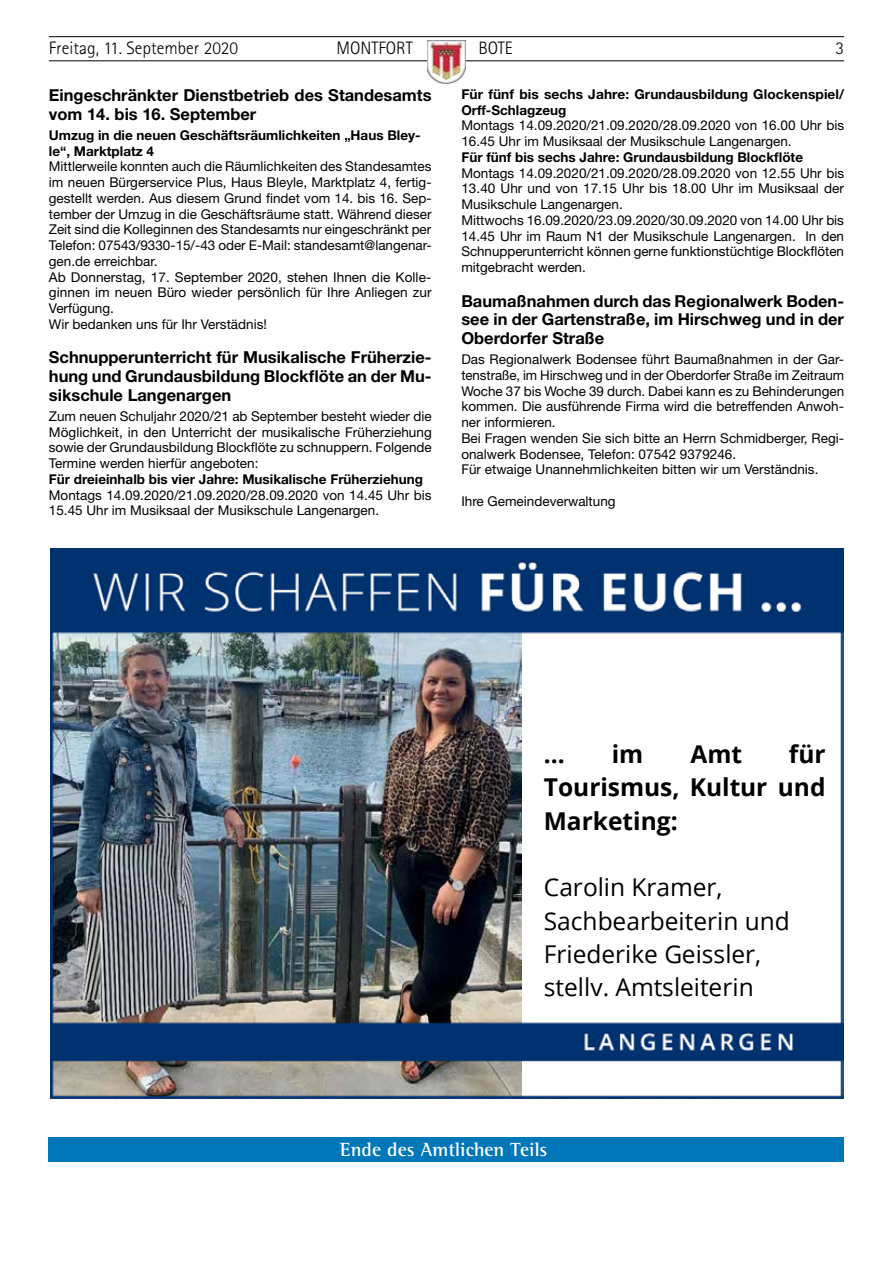
<style>
.page{position:relative;width:893px;height:1263px;background:#fff}
.page>*{position:absolute;margin:0;border:0;box-sizing:border-box;transform-origin:0 0}
.t1{font:24.6px/33.3px "Open Sans";color:#000}
.t2{font:700 24.6px/33.3px "Open Sans";color:#000;text-align:justify}
.t3{font:700 19.5px "Rotis Semi Serif Std";color:#fff}
.t4{font:300 18px "Rotis Sans Serif Std";color:#000}
.Titel{font:700 16.5px/18.8px "Helvetica Neue LT Std";color:#000;text-align:justify}
.Grundtext_left{font:13.5px/15.8px "Helvetica Neue LT Std";color:#000;text-align:justify}
.Grundtext_left-2{font:700 13.5px/15.8px "Helvetica Neue LT Std";color:#000}
.Titel_2{font:700 13.5px/15.8px "Helvetica Neue LT Std";color:#000}
</style>
<div class="page">
<hr style="left:49px;top:36px;width:795px;height:1px;background:#000">
<hr style="left:49px;top:60px;width:795px;height:1px;background:#000">
<img style="left:427px;top:40px;width:39px;height:43px">
<img style="left:50px;top:548px;width:793px;height:551px">
<div style="left:49px;top:1137px;width:795px;height:25px;background:#0077b9"></div>
<h3 class="t4" style="left:49px;top:38px;width:191px">Freitag, 11. September 2020</h3>
<h3 class="t4" style="left:336px;top:38px;width:78px">MONTFORT</h3>
<h3 class="t4" style="left:479px;top:38px;width:36px">BOTE</h3>
<h3 class="t4" style="left:835px;top:38px;width:10px">3</h3>
<p class="Titel" style="left:49px;top:85px;width:384px">Eingeschränkter Dienstbetrieb des Standesamts vom 14. bis 16. September</p>
<p class="Titel_2" style="left:49px;top:127px;width:373px">Umzug in die neuen Geschäftsräumlichkeiten „Haus Bley&shy;le“, Marktplatz 4</p>
<p class="Grundtext_left" style="left:49px;top:158px;width:384px">Mittlerweile konnten auch die Räumlichkeiten des Standesamtes im neuen Bürgerservice Plus, Haus Bleyle, Marktplatz 4, fertig&shy;gestellt werden. Aus diesem Grund findet vom 14. bis 16. Sep&shy;tember der Umzug in die Geschäftsräume statt. Während dieser Zeit sind die Kolleginnen des Standesamts nur eingeschränkt per Telefon: 07543/9330-15/-43 oder E-Mail: standesamt@langenar&shy;gen.de erreichbar.</p>
<p class="Grundtext_left" style="left:49px;top:269px;width:384px">Ab Donnerstag, 17. September 2020, stehen Ihnen die Kolle&shy;ginnen im neuen Büro wieder persönlich für Ihre Anliegen zur Verfügung.</p>
<p class="Grundtext_left" style="left:49px;top:316px;width:220px">Wir bedanken uns für Ihr Verstädnis!</p>
<p class="Titel" style="left:49px;top:348px;width:384px">Schnupperunterricht für Musikalische Früherzie&shy;hung und Grundausbildung Blockflöte an der Mu&shy;sikschule Langenargen</p>
<p class="Grundtext_left" style="left:49px;top:408px;width:384px">Zum neuen Schuljahr 2020/21 ab September besteht wieder die Möglichkeit, in den Unterricht der musikalische Früherziehung sowie der Grundausbildung Blockflöte zu schnuppern. Folgende Termine werden hierfür angeboten:</p>
<p class="Grundtext_left-2" style="left:49px;top:471px;width:376px">Für dreieinhalb bis vier Jahre: Musikalische Früherziehung</p>
<p class="Grundtext_left" style="left:49px;top:487px;width:384px">Montags 14.09.2020/21.09.2020/28.09.2020 von 14.45 Uhr bis<br>15.45 Uhr im Musiksaal der Musikschule Langenargen.</p>
<p class="Grundtext_left-2" style="left:461px;top:86px;width:384px">Für fünf bis sechs Jahre: Grundausbildung Glockenspiel/<br>Orff-Schlagzeug</p>
<p class="Grundtext_left" style="left:461px;top:118px;width:384px">Montags 14.09.2020/21.09.2020/28.09.2020 von 16.00 Uhr bis<br>16.45 Uhr im Musiksaal der Musikschule Langenargen.</p>
<p class="Grundtext_left-2" style="left:461px;top:149px;width:343px">Für fünf bis sechs Jahre: Grundausbildung Blockflöte</p>
<p class="Grundtext_left" style="left:461px;top:165px;width:384px">Montags 14.09.2020/21.09.2020/28.09.2020 von 12.55 Uhr bis 13.40 Uhr und von 17.15 Uhr bis 18.00 Uhr im Musiksaal der Musikschule Langenargen.</p>
<p class="Grundtext_left" style="left:461px;top:212px;width:384px">Mittwochs 16.09.2020/23.09.2020/30.09.2020 von 14.00 Uhr bis 14.45 Uhr im Raum N1 der Musikschule Langenargen. In den Schnupperunterricht können gerne funktionstüchtige Blockflöten mitgebracht werden.</p>
<p class="Titel" style="left:461px;top:291px;width:384px">Baumaßnahmen durch das Regionalwerk Boden&shy;see in der Gartenstraße, im Hirschweg und in der Oberdorfer Straße</p>
<p class="Grundtext_left" style="left:461px;top:351px;width:384px">Das Regionalwerk Bodensee führt Baumaßnahmen in der Gar&shy;tenstraße, im Hirschweg und in der Oberdorfer Straße im Zeitraum Woche 37 bis Woche 39 durch. Dabei kann es zu Behinderungen kommen. Die ausführende Firma wird die betreffenden Anwoh&shy;ner informieren.</p>
<p class="Grundtext_left" style="left:461px;top:430px;width:384px">Bei Fragen wenden Sie sich bitte an Herrn Schmidberger, Regi&shy;onalwerk Bodensee, Telefon: 07542 9379246.</p>
<p class="Grundtext_left" style="left:461px;top:462px;width:359px">Für etwaige Unannehmlichkeiten bitten wir um Verständnis.</p>
<p class="Grundtext_left" style="left:461px;top:493px;width:156px">Ihre Gemeindeverwaltung</p>
<p class="t2" style="left:544px;top:737px;width:283px;text-indent:245px">für Tourismus, Kultur und Marketing:</p>
<p class="t2" style="left:612px;top:737px;width:33px">im</p>
<p class="t2" style="left:690px;top:737px;width:53px">Amt</p>
<p class="t2" style="left:544px;top:737px;width:22px">…</p>
<p class="t1" style="left:544px;top:870px;width:248px">Carolin Kramer,<br>Sachbearbeiterin und<br>Friederike Geissler, stellv. Amtsleiterin</p>
<p class="t3" style="left:340px;top:1138px;width:208px">Ende des Amtlichen Teils</p>
</div>
